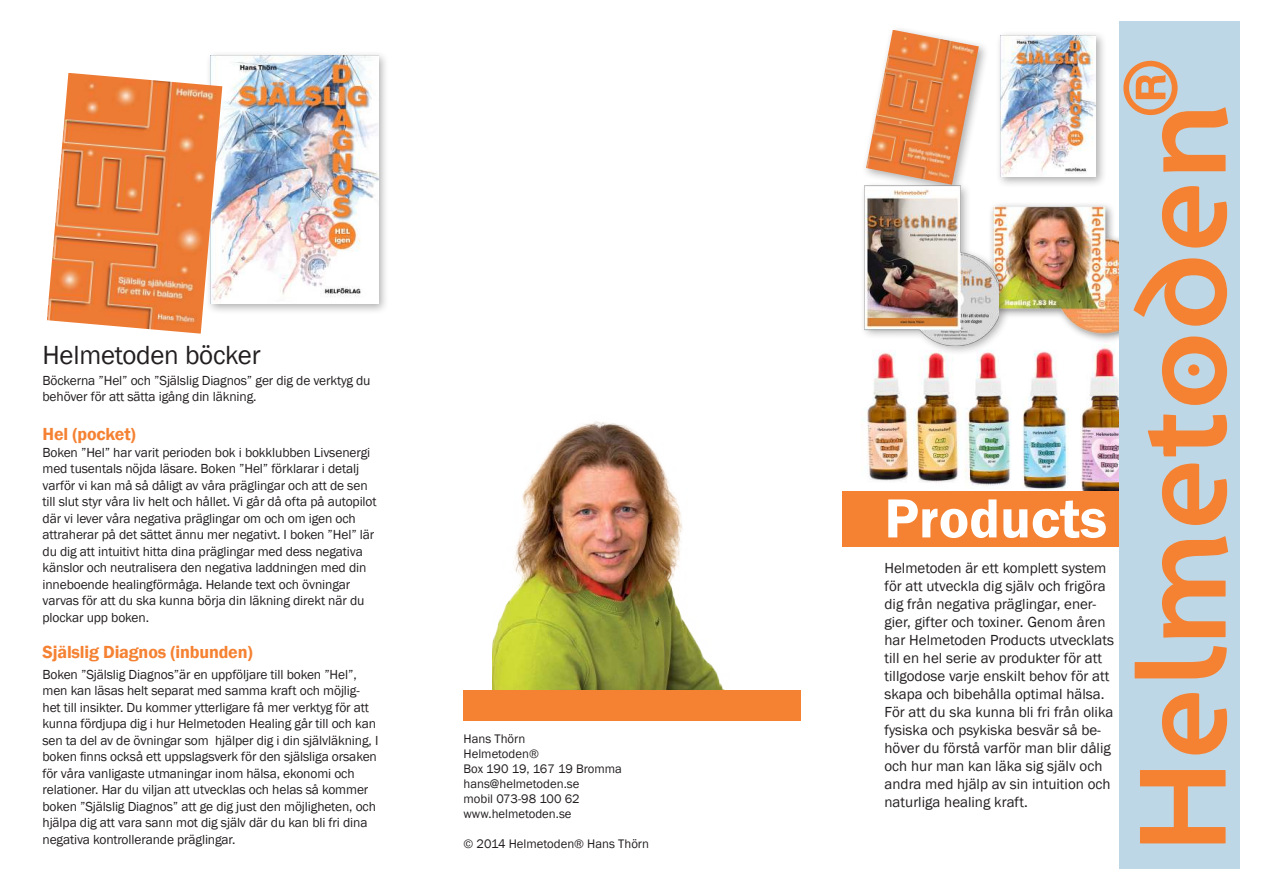
<style>
.page{position:relative;width:1263px;height:893px;background:#fff}
.page>*{position:absolute;margin:0;border:0;box-sizing:border-box;transform-origin:0 0}
.t1{font:600 57px "Franklin Gothic";color:#fff}
.t2{font:27px "Franklin Gothic";letter-spacing:-.01em;color:#231f20}
.t3{font:600 18px "Franklin Gothic";letter-spacing:-.01em;color:#f58233}
.t4{font:15px/18px "Franklin Gothic";color:#231f20}
.t5{font:13.5px/16.5px "Franklin Gothic";letter-spacing:-.01em;color:#231f20}
.t6{font:12.75px/15px "Franklin Gothic";color:#231f20}
</style>
<div class="page">
<img style="left:867px;top:344px;width:252px;height:147px">
<div style="left:988px;top:201px;width:173px;height:143px;background:#231f20;opacity:.54"></div>
<img style="left:1010px;top:203px;width:109px;height:132px">
<img style="left:492px;top:421px;width:233px;height:269px">
<div style="left:842px;top:491px;width:317px;height:55px;background:#f58233"></div>
<div style="left:463px;top:690px;width:337px;height:31px;background:#f58233"></div>
<div style="left:1119px;top:21px;width:120px;height:847px;background:#bed7e6"></div>
<svg style="left:1140px;top:770px;width:85px;height:73px"></svg>
<svg style="left:1162px;top:693px;width:65px;height:61px"></svg>
<svg style="left:1135px;top:646px;width:92px;height:32px"></svg>
<svg style="left:1162px;top:536px;width:66px;height:102px"></svg>
<svg style="left:1162px;top:463px;width:65px;height:62px"></svg>
<svg style="left:1148px;top:414px;width:79px;height:42px"></svg>
<svg style="left:1162px;top:336px;width:65px;height:69px"></svg>
<svg style="left:1133px;top:258px;width:94px;height:68px"></svg>
<svg style="left:1162px;top:186px;width:65px;height:62px"></svg>
<svg style="left:1123px;top:61px;width:105px;height:111px"></svg>
<div style="left:995px;top:31px;width:112px;height:157px;background:#231f20;opacity:.35"></div>
<img style="left:1000px;top:36px;width:96px;height:141px">
<div style="left:861px;top:25px;width:128px;height:170px;background:#231f20;opacity:.35"></div>
<img style="left:866px;top:30px;width:113px;height:150px">
<div style="left:860px;top:181px;width:150px;height:175px;background:#231f20;opacity:.35"></div>
<img style="left:860px;top:180px;width:139px;height:165px">
<div style="left:205px;top:50px;width:185px;height:265px;background:#231f20;opacity:.35"></div>
<img style="left:210px;top:55px;width:168px;height:249px">
<img style="left:47px;top:73px;width:175px;height:261px">
<h2 class="t2" style="left:43px;top:344px;width:220px">Helmetoden böcker</h2>
<p class="t5" style="left:43px;top:373px;width:330px">Böckerna ”Hel” och ”Själslig Diagnos” ger dig de verktyg du behöver för att sätta igång din läkning.</p>
<h3 class="t3" style="left:43px;top:427px;width:95px">Hel (pocket)</h3>
<p class="t5" style="left:43px;top:445px;width:335px">Boken ”Hel” har varit perioden bok i bokklubben Livsenergi med tusentals nöjda läsare. Boken ”Hel” förklarar i detalj varför vi kan må så dåligt av våra präglingar och att de sen till slut styr våra liv helt och hållet. Vi går då ofta på autopilot där vi lever våra negativa präglingar om och om igen och attraherar på det sättet ännu mer negativt. I boken ”Hel” lär du dig att intuitivt hitta dina präglingar med dess negativa känslor och neutralisera den negativa laddningen med din inneboende healingförmåga. Helande text och övningar varvas för att du ska kunna börja din läkning direkt när du plockar upp boken.</p>
<h3 class="t3" style="left:43px;top:644px;width:212px">Själslig Diagnos (inbunden)</h3>
<p class="t5" style="left:43px;top:666px;width:337px">Boken ”Själslig Diagnos”är en uppföljare till boken ”Hel”, men kan läsas helt separat med samma kraft och möjlig&shy;het till insikter. Du kommer ytterligare få mer verktyg för att kunna fördjupa dig i hur Helmetoden Healing går till och kan sen ta del av de övningar som hjälper dig i din självläkning, I boken finns också ett uppslagsverk för den själsliga orsaken för våra vanligaste utmaningar inom hälsa, ekonomi och relationer. Har du viljan att utvecklas och helas så kommer boken ”Själslig Diagnos” att ge dig just den möjligheten, och hjälpa dig att vara sann mot dig själv där du kan bli fri dina negativa kontrollerande präglingar.</p>
<p class="t6" style="left:463px;top:732px;width:160px">Hans Thörn<br>Helmetoden®<br>Box 190 19, 167 19 Bromma hans@helmetoden.se<br>mobil 073-98 100 62 www.helmetoden.se</p>
<p class="t6" style="left:463px;top:837px;width:187px">© 2014 Helmetoden® Hans Thörn</p>
<h1 class="t1" style="left:884px;top:495px;width:224px">Products</h1>
<p class="t4" style="left:884px;top:560px;width:231px">Helmetoden är ett komplett system för att utveckla dig själv och frigöra dig från negativa präglingar, ener&shy;gier, gifter och toxiner. Genom åren har Helmetoden Products utvecklats till en hel serie av produkter för att tillgodose varje enskilt behov för att skapa och bibehålla optimal hälsa.<br>För att du ska kunna bli fri från olika fysiska och psykiska besvär så be&shy;höver du förstå varför man blir dålig och hur man kan läka sig själv och andra med hjälp av sin intuition och naturliga healing kraft.</p>
</div>
